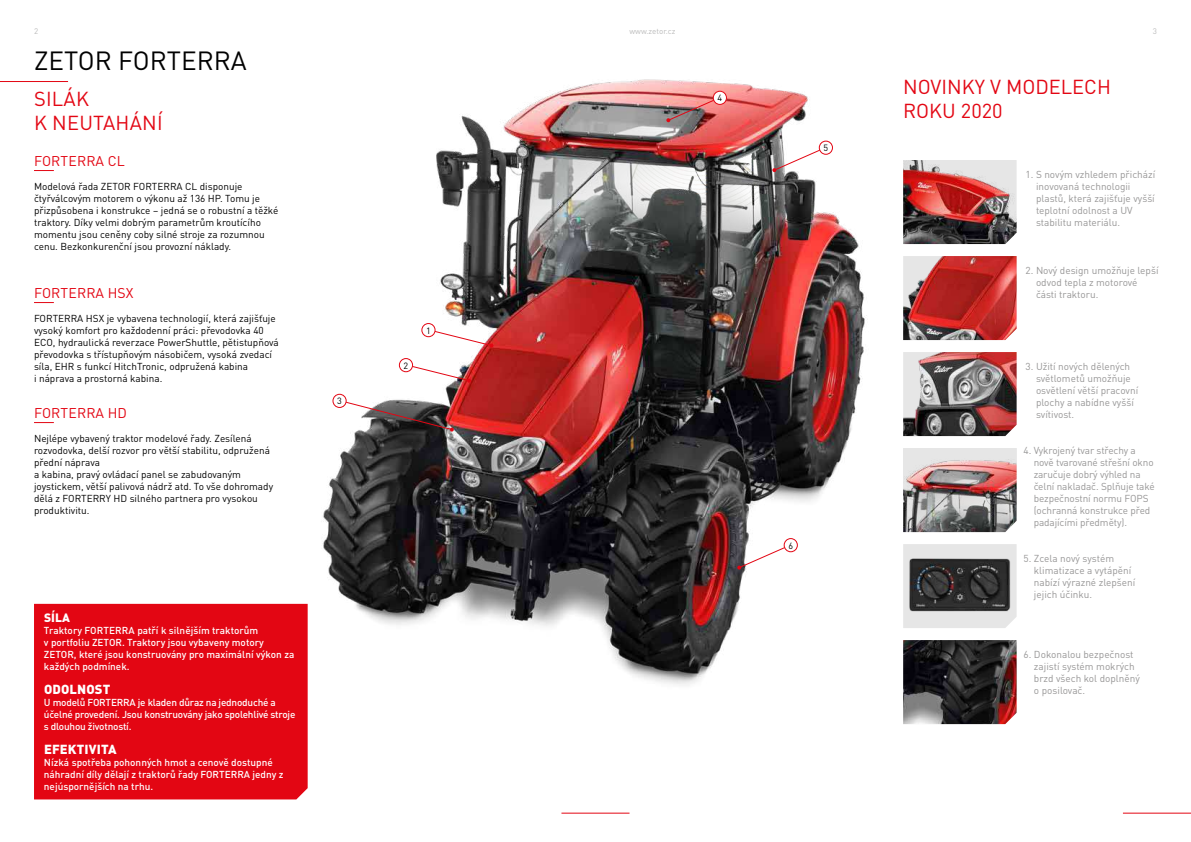
<style>
.page{position:relative;width:1191px;height:842px;background:#fff}
.page>*{position:absolute;margin:0;border:0;box-sizing:border-box;transform-origin:0 0}
.t1{font:26px "DIN Pro";color:#000}
.t2{font:20px/24px "DIN Pro";color:#e30613}
.t3{font:14px "DIN Pro";letter-spacing:.01em;color:#e30613}
.t4{font:900 13px "DIN Pro";letter-spacing:.01em;color:#fff}
.t5{font:900 12px "DIN Pro";color:#fff}
.t6{font:10px/12px "DIN Pro";color:#000}
.t7{font:10px/12px "DIN Pro";color:#979696}
.t8{font:500 10px/12px "DIN Pro";color:#fff}
.t9{font:500 10px/12px "DIN Pro";letter-spacing:-.02em;color:#fff}
.t10{font:9px "DIN Pro";color:#000}
.t11{font:8px "DIN Pro";color:#bbb}
</style>
<div class="page">
<hr style="left:0;top:81px;width:68px;height:1px;background:#e30613">
<div style="left:34px;top:604px;width:86px;height:195px;background:#e30613"></div>
<hr style="left:1123px;top:813px;width:68px;height:1px;background:#e30613">
<img style="left:120px;top:79px;width:897px;height:735px">
<svg style="left:34px;top:170px;width:20px;height:1px"></svg>
<svg style="left:34px;top:302px;width:20px;height:1px"></svg>
<svg style="left:34px;top:422px;width:20px;height:1px"></svg>
<svg style="left:427px;top:329px;width:66px;height:19px"></svg>
<div style="left:422px;top:323px;width:13px;height:14px;background:#fff;border-radius:50%"></div>
<div style="left:421px;top:323px;width:14px;height:14px;border:1px solid #e30613;border-radius:50%"></div>
<svg style="left:405px;top:364px;width:66px;height:19px"></svg>
<div style="left:399px;top:358px;width:14px;height:14px;background:#fff;border-radius:50%"></div>
<div style="left:399px;top:358px;width:14px;height:14px;border:1px solid #e30613;border-radius:50%"></div>
<svg style="left:338px;top:399px;width:116px;height:33px"></svg>
<div style="left:333px;top:394px;width:13px;height:14px;background:#fff;border-radius:50%"></div>
<div style="left:332px;top:394px;width:15px;height:14px;border:1px solid #e30613;border-radius:50%"></div>
<svg style="left:666px;top:96px;width:55px;height:26px"></svg>
<div style="left:713px;top:91px;width:13px;height:14px;background:#fff;border-radius:50%"></div>
<div style="left:713px;top:91px;width:14px;height:14px;border:1px solid #e30613;border-radius:50%"></div>
<svg style="left:772px;top:146px;width:55px;height:26px"></svg>
<div style="left:819px;top:141px;width:13px;height:13px;background:#fff;border-radius:50%"></div>
<div style="left:819px;top:141px;width:14px;height:14px;border:1px solid #e30613;border-radius:50%"></div>
<svg style="left:737px;top:544px;width:55px;height:26px"></svg>
<div style="left:784px;top:538px;width:13px;height:14px;background:#fff;border-radius:50%"></div>
<div style="left:783px;top:538px;width:15px;height:14px;border:1px solid #e30613;border-radius:50%"></div>
<img style="left:903px;top:160px;width:113px;height:84px">
<img style="left:903px;top:256px;width:113px;height:84px">
<div style="left:903px;top:544px;width:113px;height:84px;background:#e6e6e6"></div>
<img style="left:907px;top:557px;width:105px;height:57px">
<img style="left:903px;top:640px;width:113px;height:84px">
<img style="left:903px;top:352px;width:113px;height:84px">
<img style="left:903px;top:448px;width:113px;height:84px">
<p class="t11" style="left:34px;top:26px;width:6px">2</p>
<p class="t11" style="left:629px;top:26px;width:48px">www.zetor.cz</p>
<p class="t11" style="left:1152px;top:26px;width:6px">3</p>
<h1 class="t1" style="left:34px;top:43px;width:214px">ZETOR FORTERRA</h1>
<h2 class="t2" style="left:34px;top:86px;width:130px">SILÁK<br>K NEUTAHÁNÍ</h2>
<h3 class="t3" style="left:34px;top:151px;width:92px">FORTERRA CL</h3>
<p class="t6" style="left:34px;top:180px;width:246px">Modelová řada ZETOR FORTERRA CL disponuje čtyřválcovým motorem o výkonu až 136 HP. Tomu je přizpůsobena i konstrukce – jedná se o robustní a těžké traktory. Díky velmi dobrým parametrům kroutícího momentu jsou ceněny coby silné stroje za rozumnou cenu. Bezkonkurenční jsou provozní náklady.</p>
<h3 class="t3" style="left:34px;top:283px;width:101px">FORTERRA HSX</h3>
<p class="t6" style="left:34px;top:312px;width:246px">FORTERRA HSX je vybavena technologií, která zajišťuje vysoký komfort pro každodenní práci: převodovka 40<br>ECO, hydraulická reverzace PowerShuttle, pětistupňová převodovka s třístupňovým násobičem, vysoká zvedací síla, EHR s funkcí HitchTronic, odpružená kabina<br>i náprava a prostorná kabina.</p>
<h3 class="t3" style="left:34px;top:403px;width:94px">FORTERRA HD</h3>
<p class="t6" style="left:34px;top:432px;width:241px">Nejlépe vybavený traktor modelové řady. Zesílená rozvodovka, delší rozvor pro větší stabilitu, odpružená přední náprava<br>a kabina, pravý ovládací panel se zabudovaným joystickem, větší palivová nádrž atd. To vše dohromady dělá z FORTERRY HD silného partnera pro vysokou produktivitu.</p>
<p class="t5" style="left:44px;top:610px;width:28px">SÍLA</p>
<p class="t8" style="left:44px;top:624px;width:252px">Traktory FORTERRA patří k silnějším traktorům<br>v portfoliu ZETOR. Traktory jsou vybaveny motory ZETOR, které jsou konstruovány pro maximální výkon za každých podmínek.</p>
<h3 class="t4" style="left:44px;top:680px;width:68px">ODOLNOST</h3>
<p class="t9" style="left:44px;top:696px;width:253px">U modelů FORTERRA je kladen důraz na jednoduché a účelné provedení. Jsou konstruovány jako spolehlivé stroje s dlouhou životností.</p>
<h3 class="t4" style="left:44px;top:740px;width:74px">EFEKTIVITA</h3>
<p class="t8" style="left:44px;top:756px;width:241px">Nízká spotřeba pohonných hmot a cenově dostupné náhradní díly dělají z traktorů řady FORTERRA jedny z nejúspornějších na trhu.</p>
<p class="t10" style="left:337px;top:395px;width:6px">3</p>
<p class="t10" style="left:403px;top:359px;width:6px">2</p>
<p class="t10" style="left:426px;top:324px;width:6px">1</p>
<p class="t10" style="left:717px;top:92px;width:6px">4</p>
<p class="t10" style="left:823px;top:142px;width:6px">5</p>
<p class="t10" style="left:788px;top:539px;width:6px">6</p>
<h2 class="t2" style="left:903px;top:74px;width:209px">NOVINKY V MODELECH<br>ROKU 2020</h2>
<p class="t7" style="left:1036px;top:168px;width:121px;text-indent:-10px">1. S novým vzhledem přichází inovovaná technologii plastů, která zajišťuje vyšší teplotní odolnost a UV stabilitu materiálu.</p>
<p class="t7" style="left:1036px;top:264px;width:124px;text-indent:-10px">2. Nový design umožňuje lepší odvod tepla z motorové části traktoru.</p>
<p class="t7" style="left:1036px;top:360px;width:104px;text-indent:-10px">3. Užití nových dělených světlometů umožňuje osvětlení větší pracovní plochy a nabídne vyšší svítivost.</p>
<p class="t7" style="left:1033px;top:444px;width:123px;text-indent:-10px">4. Vykrojený tvar střechy a nově tvarované střešní okno zaručuje dobrý výhled na čelní nakladač. Splňuje také bezpečnostní normu FOPS (ochranná konstrukce před padajícími předměty).</p>
<p class="t7" style="left:1034px;top:552px;width:103px;text-indent:-10px">5. Zcela nový systém klimatizace a vytápění nabízí výrazné zlepšení jejich účinku.</p>
<p class="t7" style="left:1034px;top:648px;width:107px;text-indent:-10px">6. Dokonalou bezpečnost zajistí systém mokrých brzd všech kol doplněný o posilovač.</p>
</div>
